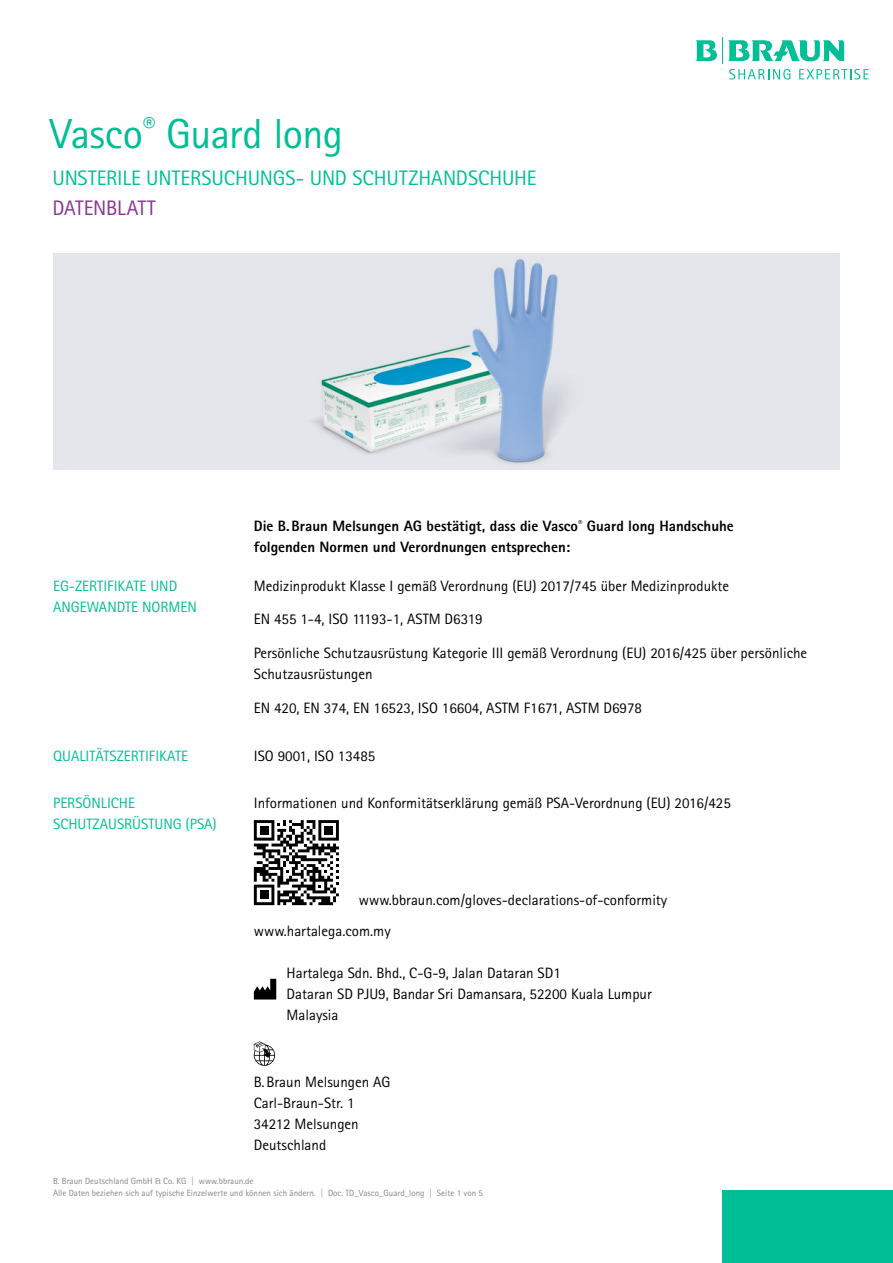
<style>
.page{position:relative;width:893px;height:1263px;background:#fff}
.page>*{position:absolute;margin:0;border:0;box-sizing:border-box;transform-origin:0 0}
.t1{font:42px "Rotis Sans Serif Pro";letter-spacing:-.015em;color:#00be95}
.t2{font:21px "Rotis Sans Serif Pro";letter-spacing:-.005em;color:#00be95}
.t3{font:21px "Rotis Sans Serif Pro";letter-spacing:-.01em;color:#893393}
.t4{font:15px/21px "Rotis Sans Serif Pro";color:#000}
.t5{font:800 15px/21px "Rotis Sans Serif Pro";color:#000}
.t6{font:15px/21px "Rotis Sans Serif Pro";color:#00be95}
.t7{font:9px/12px "Rotis Sans Serif Pro";color:#868786}
</style>
<div class="page">
<div style="left:722px;top:1191px;width:171px;height:72px;background:#00be95"></div>
<svg style="left:695px;top:37px;width:174px;height:43px"></svg>
<div style="left:53px;top:253px;width:787px;height:217px;background:#e4e6ec"></div>
<img style="left:313px;top:258px;width:253px;height:206px">
<img style="left:492px;top:259px;width:27px;height:92px">
<svg style="left:254px;top:1041px;width:21px;height:25px"></svg>
<svg style="left:254px;top:820px;width:85px;height:85px"></svg>
<div style="left:260px;top:826px;width:8px;height:9px;background:#000"></div>
<div style="left:260px;top:890px;width:8px;height:9px;background:#000"></div>
<div style="left:324px;top:826px;width:9px;height:9px;background:#000"></div>
<svg style="left:254px;top:979px;width:22px;height:20px"></svg>
<h1 class="t1" style="left:50px;top:109px;width:295px">Vasco<sup>®</sup> Guard long</h1>
<h2 class="t2" style="left:52px;top:165px;width:486px">UNSTERILE UNTERSUCHUNGS- UND SCHUTZHANDSCHUHE</h2>
<h2 class="t3" style="left:52px;top:195px;width:105px">DATENBLATT</h2>
<p class="t5" style="left:254px;top:515px;width:482px">Die B.Braun Melsungen AG bestätigt, dass die Vasco<sup>®</sup> Guard long Handschuhe folgenden Normen und Verordnungen entsprechen:</p>
<p class="t6" style="left:53px;top:575px;width:145px">EG-ZERTIFIKATE UND<br>ANGEWANDTE NORMEN</p>
<p class="t4" style="left:254px;top:575px;width:477px">Medizinprodukt Klasse I gemäß Verordnung (EU) 2017/745 über Medizinprodukte</p>
<p class="t4" style="left:254px;top:609px;width:230px">EN 455 1-4, ISO 11193-1, ASTM D6319</p>
<p class="t4" style="left:254px;top:643px;width:555px">Persönliche Schutzausrüstung Kategorie III gemäß Verordnung (EU) 2016/425 über persönliche<br>Schutzausrüstungen</p>
<p class="t4" style="left:254px;top:697px;width:390px">EN 420, EN 374, EN 16523, ISO 16604, ASTM F1671, ASTM D6978</p>
<p class="t6" style="left:53px;top:745px;width:136px">QUALITÄTSZERTIFIKATE</p>
<p class="t4" style="left:254px;top:745px;width:123px">ISO 9001, ISO 13485</p>
<p class="t6" style="left:53px;top:792px;width:165px">PERSÖNLICHE<br>SCHUTZAUSRÜSTUNG (PSA)</p>
<p class="t4" style="left:254px;top:792px;width:479px">Informationen und Konformitätserklärung gemäß PSA-Verordnung (EU) 2016/425</p>
<p class="t4" style="left:254px;top:884px;width:415px;line-height:31.3px;text-indent:105px">www.bbraun.com/gloves-declarations-of-conformity www.hartalega.com.my</p>
<p class="t4" style="left:287px;top:963px;width:367px">Hartalega Sdn. Bhd., C-G-9, Jalan Dataran SD1<br>Dataran SD PJU9, Bandar Sri Damansara, 52200 Kuala Lumpur<br>Malaysia</p>
<p class="t4" style="left:254px;top:1071px;width:138px">B.Braun Melsungen AG<br>Carl-Braun-Str. 1<br>34212 Melsungen<br>Deutschland</p>
<p class="t7" style="left:53px;top:1175px;width:431px">B. Braun Deutschland GmbH &amp; Co. KG | www.bbraun.de<br>Alle Daten beziehen sich auf typische Einzelwerte und können sich ändern. | Doc. TD_Vasco_Guard_long | Seite 1 von 5</p>
</div>
